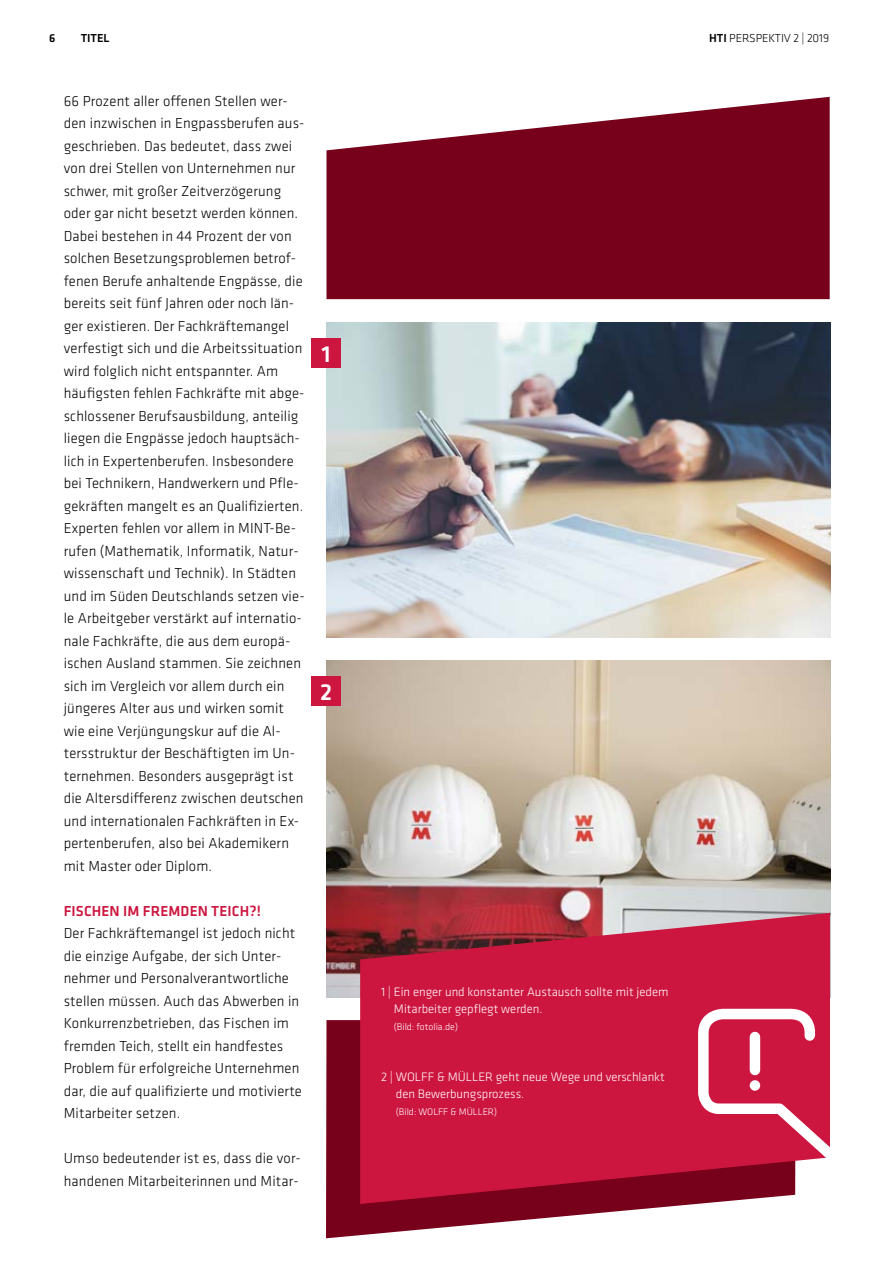
<style>
.page{position:relative;width:893px;height:1263px;background:#fff}
.page>*{position:absolute;margin:0;border:0;box-sizing:border-box;transform-origin:0 0}
.t1{font:500 24px "GC Klavika Fein";color:#fff}
.t2{font:300 15px/22.5px "GC Klavika Fein";letter-spacing:.01em;color:#000}
.t3{font:500 15px "GC Klavika Fein";letter-spacing:.01em;color:#cd163f}
.t4{font:300 12.75px/17px "GC Klavika Fein";color:#fff}
.t5{font:300 12px "GC Klavika Fein";letter-spacing:-.01em;color:#000}
.t6{font:500 12px "GC Klavika Fein";letter-spacing:-.01em;color:#000}
.t7{font:300 9.9px "GC Klavika Fein";color:#fff}
.s1{font-weight:500}
</style>
<div class="page">
<svg style="left:326px;top:1020px;width:367px;height:218px;fill:#77001a"></svg>
<img style="left:326px;top:660px;width:504px;height:337px">
<svg style="left:360px;top:913px;width:470px;height:291px;background:#c41b3f"></svg>
<img style="left:327px;top:322px;width:503px;height:315px">
<svg style="left:693px;top:1003px;width:137px;height:202px"></svg>
<div style="left:750px;top:1037px;width:10px;height:33px;background:#fff"></div>
<div style="left:750px;top:1080px;width:10px;height:11px;background:#fff;border-radius:50%"></div>
<svg style="left:326px;top:97px;width:504px;height:202px;background:#892138"></svg>
<div style="left:311px;top:338px;width:30px;height:30px;background:#cd163f"></div>
<div style="left:311px;top:676px;width:30px;height:30px;background:#cd163f"></div>
<p class="t6" style="left:49px;top:30px;width:8px">6</p>
<p class="t6" style="left:81px;top:30px;width:30px">TITEL</p>
<p class="t5" style="left:709px;top:31px;width:121px"><span class="s1">HTI</span> PERSPEKTIV 2 | 2019</p>
<p class="t2" style="left:64px;top:89px;width:242px">66 Prozent aller offenen Stellen wer&shy;den inzwischen in Engpassberufen aus&shy;geschrieben. Das bedeutet, dass zwei von drei Stellen von Unternehmen nur schwer, mit großer Zeitverzögerung oder gar nicht besetzt werden können.<br>Dabei bestehen in 44 Prozent der von solchen Besetzungsproblemen betrof&shy;fenen Berufe anhaltende Engpässe, die bereits seit fünf Jahren oder noch län&shy;ger existieren. Der Fachkräftemangel verfestigt sich und die Arbeitssituation wird folglich nicht entspannter. Am häufigsten fehlen Fachkräfte mit abge&shy;schlossener Berufsausbildung, anteilig liegen die Engpässe jedoch hauptsäch&shy;lich in Expertenberufen. Insbesondere bei Technikern, Handwerkern und Pfle&shy;gekräften mangelt es an Qualifizierten.<br>Experten fehlen vor allem in MINT-Be&shy;rufen (Mathematik, Informatik, Natur&shy;wissenschaft und Technik). In Städten und im Süden Deutschlands setzen vie&shy;le Arbeitgeber verstärkt auf internatio&shy;nale Fachkräfte, die aus dem europä&shy;ischen Ausland stammen. Sie zeichnen sich im Vergleich vor allem durch ein jüngeres Alter aus und wirken somit wie eine Verjüngungskur auf die Al&shy;tersstruktur der Beschäftigten im Un&shy;ternehmen. Besonders ausgeprägt ist die Altersdifferenz zwischen deutschen und internationalen Fachkräften in Ex&shy;pertenberufen, also bei Akademikern mit Master oder Diplom.</p>
<p class="t3" style="left:64px;top:901px;width:199px">FISCHEN IM FREMDEN TEICH?!</p>
<p class="t2" style="left:64px;top:922px;width:240px">Der Fachkräftemangel ist jedoch nicht die einzige Aufgabe, der sich Unter&shy;nehmer und Personalverantwortliche stellen müssen. Auch das Abwerben in Konkurrenzbetrieben, das Fischen im fremden Teich, stellt ein handfestes Problem für erfolgreiche Unternehmen dar, die auf qualifizierte und motivierte Mitarbeiter setzen.</p>
<p class="t2" style="left:64px;top:1147px;width:239px">Umso bedeutender ist es, dass die vor&shy;handenen Mitarbeiterinnen und Mitar-</p>
<h1 class="t1" style="left:321px;top:338px;width:11px">1</h1>
<h1 class="t1" style="left:320px;top:676px;width:14px">2</h1>
<p class="t4" style="left:394px;top:983px;width:276px;text-indent:-13px">1 | Ein enger und konstanter Austausch sollte mit jedem<br>Mitarbeiter gepflegt werden.</p>
<p class="t7" style="left:394px;top:1021px;width:66px">(Bild: fotolia.de)</p>
<p class="t4" style="left:396px;top:1068px;width:271px;text-indent:-15px">2 | WOLFF &amp; MÜLLER geht neue Wege und verschlankt den Bewerbungsprozess.</p>
<p class="t7" style="left:396px;top:1105px;width:103px">(Bild: WOLFF &amp; MÜLLER)</p>
</div>
